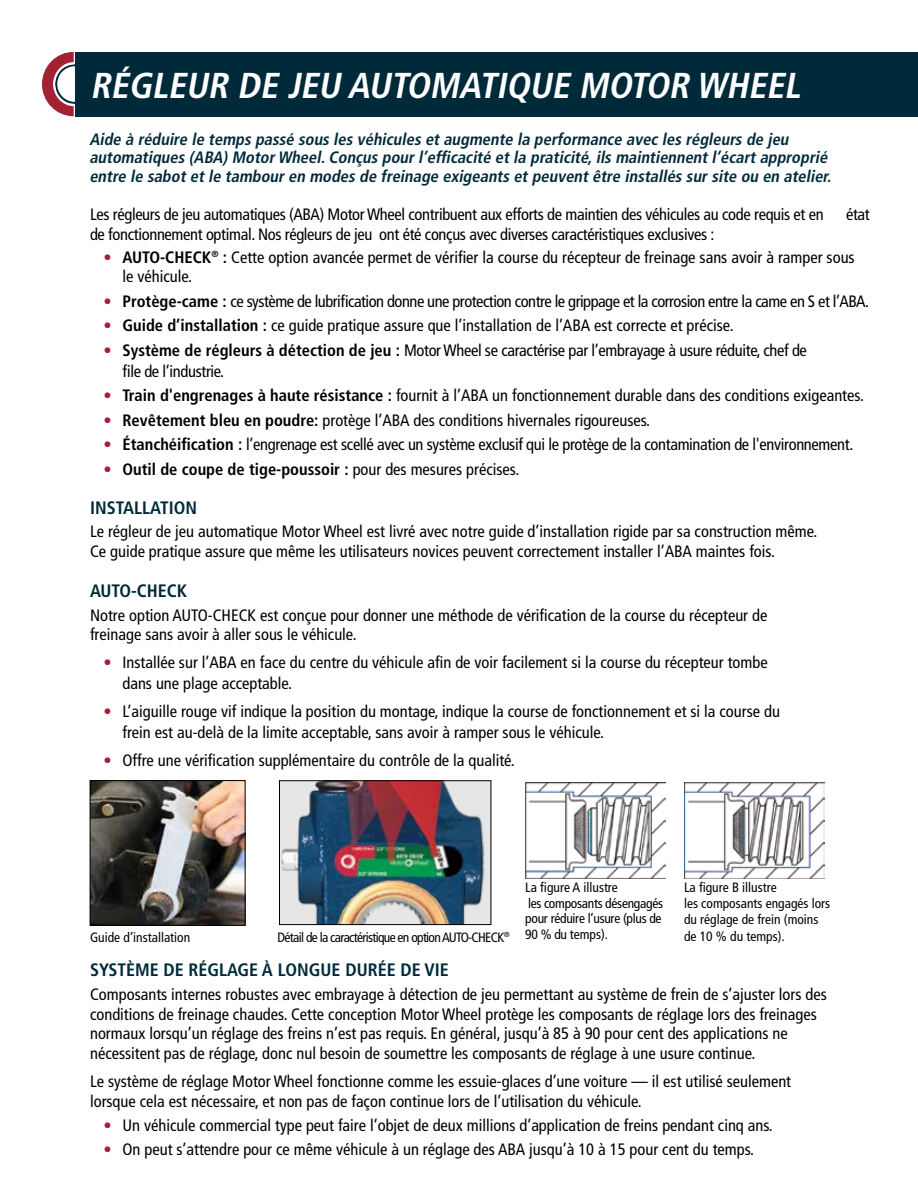
<style>
.page{position:relative;width:918px;height:1188px;background:#fff}
.page>*{position:absolute;margin:0;border:0;box-sizing:border-box;transform-origin:0 0}
.t1{font:italic 700 condensed 36px "Frutiger LT Std";color:#fff}
.t2{font:700 condensed 18px "Frutiger LT Std";color:#002a3a}
.t3{font:condensed 16.5px/20px "Frutiger LT Std";color:#000}
.t4{font:condensed 16.5px/21px "Frutiger LT Std";letter-spacing:-.02em;color:#000}
.t5{font:italic 700 condensed 16.5px/18.8px "Frutiger LT Std";color:#002a3a}
.t6{font:condensed 16.5px "Frutiger LT Std";letter-spacing:-.03em;color:#000}
.t7{font:700 condensed 16.5px "Frutiger LT Std";color:#000}
.t8{font:condensed 13.5px/16.2px "Frutiger LT Std";color:#000}
.t9{font:condensed 13.5px/15.8px "Frutiger LT Std";letter-spacing:-.02em;color:#000}
.t10{font:condensed 13.5px "Frutiger LT Std";letter-spacing:-.05em;color:#000}
.t11{font:condensed 7.5px "Frutiger LT Std";color:#000}
.s1{font-weight:900;color:#a32035}
.s2{font-weight:700}
.s3{font-weight:400}
</style>
<div class="page">
<div style="left:75px;top:52px;width:843px;height:64px;background:#002a3a"></div>
<svg style="left:42px;top:52px;width:33px;height:64px"></svg>
<img style="left:92px;top:782px;width:152px;height:142px">
<div style="left:90px;top:780px;width:156px;height:146px;border:1px solid #000"></div>
<img style="left:684px;top:783px;width:140px;height:95px">
<img style="left:525px;top:783px;width:140px;height:96px">
<img style="left:281px;top:782px;width:208px;height:141px">
<div style="left:279px;top:780px;width:212px;height:145px;border:1px solid #000"></div>
<h1 class="t1" style="left:91px;top:64px;width:719px">RÉGLEUR DE JEU AUTOMATIQUE MOTOR WHEEL</h1>
<p class="t5" style="left:89px;top:129px;width:747px">Aide à réduire le temps passé sous les véhicules etaugmente la performance avec les régleurs de jeu automatiques (ABA)MotorWheel.Conçus pourl’efficacité etla praticité,ils maintiennentl’écartapproprié entre le sabotetle tambouren modes de freinage exigeants etpeuventêtre installés sursite ou en atelier.</p>
<p class="t4" style="left:90px;top:204px;width:735px">Les régleurs de jeu automatiques (ABA) Motor Wheel contribuent aux efforts de maintien des véhicules au code requis et en</p>
<p class="t3" style="left:846px;top:205px;width:25px">état</p>
<p class="t4" style="left:90px;top:224px;width:626px">de fonctionnement optimal. Nos régleurs de jeu ont été conçus avec diverses caractéristiques exclusives :</p>
<p class="t3" style="left:122px;top:248px;width:734px;line-height:18.8px;text-indent:-19px"><span class="s1">•</span> <span class="s2">AUTO-CHECK</span><sup>®</sup> <span class="s2">:</span> Cette option avancée permet de vérifier la course du récepteur de freinage sans avoir à ramper sous le véhicule.</p>
<p class="t6" style="left:104px;top:291px;width:767px"><span class="s1">•</span> <span class="s2">Protège-came :</span> ce système de lubrification donne une protection contre le grippage et la corrosion entre la came en S et l’ABA.</p>
<p class="t3" style="left:104px;top:316px;width:632px"><span class="s1">•</span> <span class="s2">Guide d’installation :</span> ce guide pratique assure que l’installation de l’ABA est correcte et précise.</p>
<p class="t4" style="left:122px;top:340px;width:686px;text-indent:-19px"><span class="s1">•</span> <span class="s2">Système de régleurs à détection de jeu :</span> Motor Wheel se caractérise par l’embrayage à usure réduite, chef de file de l’industrie.</p>
<p class="t3" style="left:104px;top:386px;width:762px"><span class="s1">•</span> <span class="s2">Train d'engrenages à haute résistance :</span> fournit à l’ABA un fonctionnement durable dans des conditions exigeantes.</p>
<p class="t3" style="left:104px;top:410px;width:548px"><span class="s1">•</span> <span class="s2">Revêtement bleu en poudre:</span> protège l’ABA des conditions hivernales rigoureuses.</p>
<p class="t4" style="left:104px;top:434px;width:751px"><span class="s1">•</span> <span class="s2">Étanchéification :</span> l’engrenage est scellé avec un système exclusif qui le protège de la contamination de l'environnement.</p>
<p class="t7" style="left:104px;top:459px;width:417px"><span class="s1">•</span> Outil de coupe de tige-poussoir : <span class="s3">pour des mesures précises.</span></p>
<p class="t2" style="left:90px;top:497px;width:108px">INSTALLATION</p>
<p class="t3" style="left:90px;top:522px;width:729px">Le régleur de jeu automatique Motor Wheel est livré avec notre guide d’installation rigide par sa construction même.<br>Ce guide pratique assure que même les utilisateurs novices peuvent correctement installer l’ABA maintes fois.</p>
<p class="t2" style="left:90px;top:580px;width:99px">AUTO-CHECK</p>
<p class="t3" style="left:90px;top:605px;width:679px">Notre option AUTO-CHECK est conçue pour donner une méthode de vérification de la course du récepteur de freinage sans avoir à aller sous le véhicule.</p>
<p class="t3" style="left:122px;top:652px;width:647px;line-height:21px;text-indent:-19px"><span class="s1">•</span> Installée sur l’ABA en face du centre du véhicule afin de voir facilement si la course du récepteur tombe dans une plage acceptable.</p>
<p class="t3" style="left:122px;top:701px;width:659px;line-height:21px;text-indent:-19px"><span class="s1">•</span> L’aiguille rouge vif indique la position du montage, indique la course de fonctionnement et si la course du frein est au-delà de la limite acceptable, sans avoir à ramper sous le véhicule.</p>
<p class="t3" style="left:104px;top:750px;width:413px"><span class="s1">•</span> Offre une vérification supplémentaire du contrôle de la qualité.</p>
<p class="t8" style="left:90px;top:929px;width:102px">Guide d’installation</p>
<p class="t9" style="left:525px;top:879px;width:139px">La figure A illustre<br>les composants désengagés pour réduire l’usure (plus de<br>90 % du temps).</p>
<p class="t8" style="left:684px;top:879px;width:148px">La figure B illustre<br>les composants engagés lors du réglage de frein (moins</p>
<p class="t10" style="left:278px;top:929px;width:228px">Détail de la caractéristique en option AUTO-CHECK</p>
<p class="t8" style="left:684px;top:928px;width:102px">de 10 % du temps).</p>
<p class="t11" style="left:504px;top:930px;width:7px">®</p>
<p class="t2" style="left:90px;top:959px;width:360px">SYSTÈME DE RÉGLAGE À LONGUE DURÉE DE VIE</p>
<p class="t3" style="left:90px;top:984px;width:738px">Composants internes robustes avec embrayage à détection de jeu permettant au système de frein de s’ajuster lors des conditions de freinage chaudes. Cette conception Motor Wheel protège les composants de réglage lors des freinages normaux lorsqu’un réglage des freins n’est pas requis. En général, jusqu’à 85 à 90 pour cent des applications ne nécessitent pas de réglage, donc nul besoin de soumettre les composants de réglage à une usure continue.</p>
<p class="t3" style="left:90px;top:1071px;width:703px">Le système de réglage Motor Wheel fonctionne comme les essuie-glaces d’une voiture — il est utilisé seulement lorsque cela est nécessaire, et non pas de façon continue lors de l’utilisation du véhicule.</p>
<p class="t3" style="left:104px;top:1115px;width:671px"><span class="s1">•</span> Un véhicule commercial type peut faire l’objet de deux millions d’application de freins pendant cinq ans.</p>
<p class="t3" style="left:104px;top:1139px;width:652px"><span class="s1">•</span> On peut s’attendre pour ce même véhicule à un réglage des ABA jusqu’à 10 à 15 pour cent du temps.</p>
</div>
